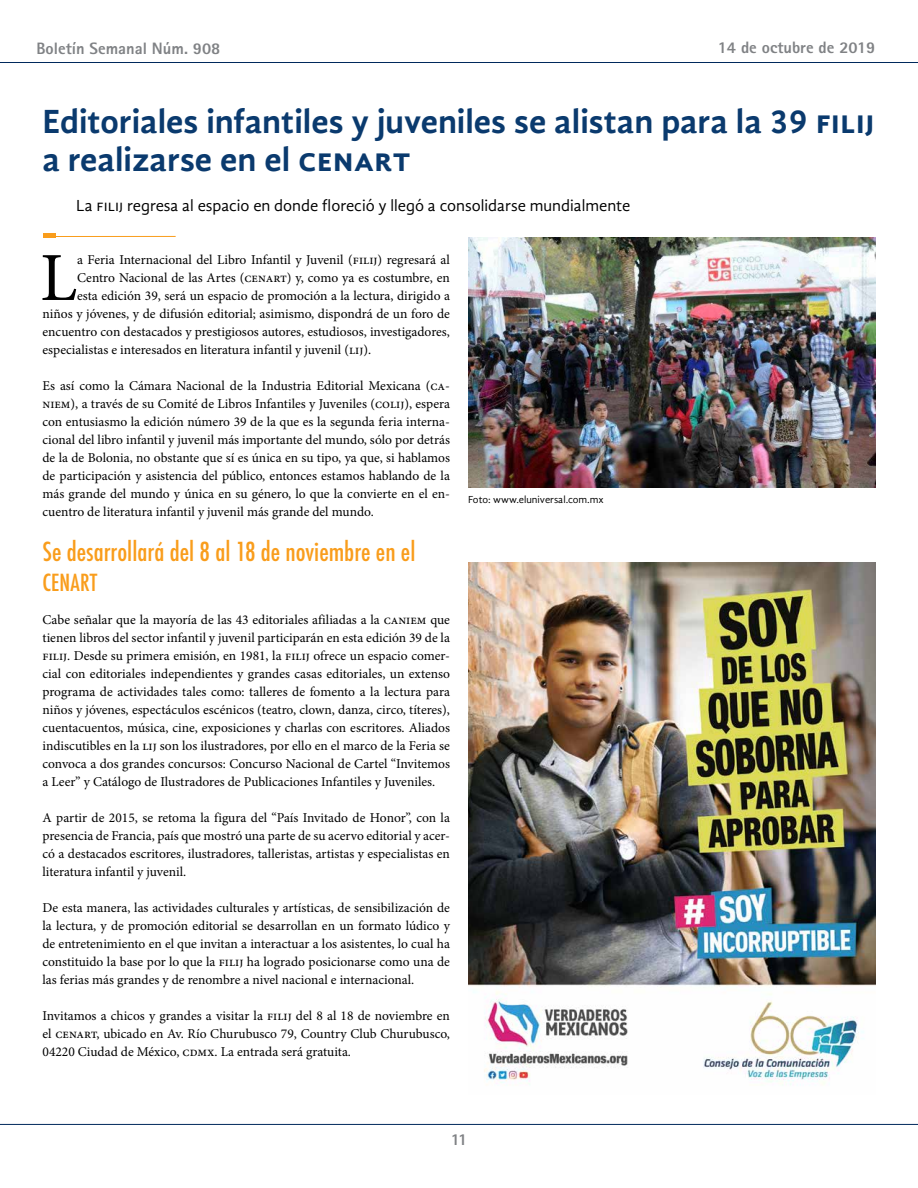
<style>
.page{position:relative;width:918px;height:1188px;background:#fff}
.page>*{position:absolute;margin:0;border:0;box-sizing:border-box;transform-origin:0 0}
.t1{font:68.85px "Minion Pro";color:#000}
.t2{font:700 34.5px/37.5px "Gandhi Sans";color:#0a3a6e}
.t3{font:500 condensed 25.5px "Futura";color:#f99d1c}
.t4{font:22.95px "Futura Condensed Medium SC900";color:#f99d1c}
.t5{font:16.5px "Gandhi Sans";color:#000}
.t6{font:800 16.5px "Rotis Sans Serif";color:#808285}
.t7{font:13.5px/18px "Minion Pro";color:#000;text-align:justify}
.t8{font:10.5px "Gandhi Sans";color:#000}
</style>
<div class="page">
<hr style="left:0;top:62px;width:918px;height:1px;background:#00295c">
<hr style="left:0;top:1124px;width:918px;height:1px;background:#00295c">
<hr style="left:44px;top:236px;width:132px;height:1px;background:#f99d1c">
<hr style="left:44px;top:233px;width:12px;height:4px;background:#f99d1c">
<img style="left:468px;top:562px;width:408px;height:523px">
<svg style="left:468px;top:562px;width:4px;height:4px"></svg>
<img style="left:468px;top:237px;width:408px;height:251px">
<p class="t6" style="left:36px;top:38px;width:185px">Boletín Semanal Núm. 908</p>
<p class="t6" style="left:718px;top:37px;width:159px">14 de octubre de 2019</p>
<h2 class="t2" style="left:43px;top:103px;width:834px">Editoriales infantiles y juveniles se alistan para la 39 filij a realizarse en el cenart</h2>
<p class="t5" style="left:76px;top:196px;width:556px">La filij regresa al espacio en donde floreció y llegó a consolidarse mundialmente</p>
<h1 class="t1" style="left:40px;top:232px;width:39px">L</h1>
<p class="t7" style="left:77px;top:251px;width:374px">a Feria Internacional del Libro Infantil y Juvenil (filij) regresará al</p>
<p class="t7" style="left:77px;top:269px;width:374px">Centro Nacional de las Artes (cenart) y, como ya es costumbre, en</p>
<p class="t7" style="left:77px;top:287px;width:374px">esta edición 39, será un espacio de promoción a la lectura, dirigido a</p>
<p class="t7" style="left:43px;top:305px;width:409px">niños y jóvenes, y de difusión editorial; asimismo, dispondrá de un foro de</p>
<p class="t7" style="left:43px;top:323px;width:409px">encuentro con destacados y prestigiosos autores, estudiosos, investigadores,</p>
<p class="t7" style="left:43px;top:341px;width:330px">especialistas e interesados en literatura infantil y juvenil (lij).</p>
<p class="t7" style="left:43px;top:377px;width:409px">Es así como la Cámara Nacional de la Industria Editorial Mexicana (ca&shy;niem), a través de su Comité de Libros Infantiles y Juveniles (colij), espera con entusiasmo la edición número 39 de la que es la segunda feria interna&shy;cional del libro infantil y juvenil más importante del mundo, sólo por detrás de la de Bolonia, no obstante que sí es única en su tipo, ya que, si hablamos de participación y asistencia del público, entonces estamos hablando de la más grande del mundo y única en su género, lo que la convierte en el en&shy;cuentro de literatura infantil y juvenil más grande del mundo.</p>
<h3 class="t3" style="left:43px;top:535px;width:374px">Se desarrollará del 8 al 18 de noviembre en el</h3>
<h3 class="t4" style="left:43px;top:568px;width:56px">CENART</h3>
<p class="t7" style="left:43px;top:611px;width:409px">Cabe señalar que la mayoría de las 43 editoriales afiliadas a la caniem que tienen libros del sector infantil y juvenil participarán en esta edición 39 de la filij. Desde su primera emisión, en 1981, la filij ofrece un espacio comer&shy;cial con editoriales independientes y grandes casas editoriales, un extenso programa de actividades tales como: talleres de fomento a la lectura para niños y jóvenes, espectáculos escénicos (teatro, clown, danza, circo, títeres), cuentacuentos, música, cine, exposiciones y charlas con escritores. Aliados indiscutibles en la lij son los ilustradores, por ello en el marco de la Feria se convoca a dos grandes concursos: Concurso Nacional de Cartel “Invitemos a Leer” y Catálogo de Ilustradores de Publicaciones Infantiles y Juveniles.</p>
<p class="t7" style="left:43px;top:809px;width:409px">A partir de 2015, se retoma la figura del “País Invitado de Honor”, con la presencia de Francia, país que mostró una parte de su acervo editorial y acer&shy;có a destacados escritores, ilustradores, talleristas, artistas y especialistas en literatura infantil y juvenil.</p>
<p class="t7" style="left:43px;top:899px;width:409px">De esta manera, las actividades culturales y artísticas, de sensibilización de la lectura, y de promoción editorial se desarrollan en un formato lúdico y de entretenimiento en el que invitan a interactuar a los asistentes, lo cual ha constituido la base por lo que la filij ha logrado posicionarse como una de las ferias más grandes y de renombre a nivel nacional e internacional.</p>
<p class="t7" style="left:43px;top:1007px;width:409px">Invitamos a chicos y grandes a visitar la filij del 8 al 18 de noviembre en el cenart, ubicado en Av. Río Churubusco 79, Country Club Churubusco, 04220 Ciudad de México, cdmx. La entrada será gratuita.</p>
<p class="t8" style="left:468px;top:494px;width:137px">Foto: www.eluniversal.com.mx</p>
<p class="t6" style="left:451px;top:1129px;width:18px">11</p>
</div>
